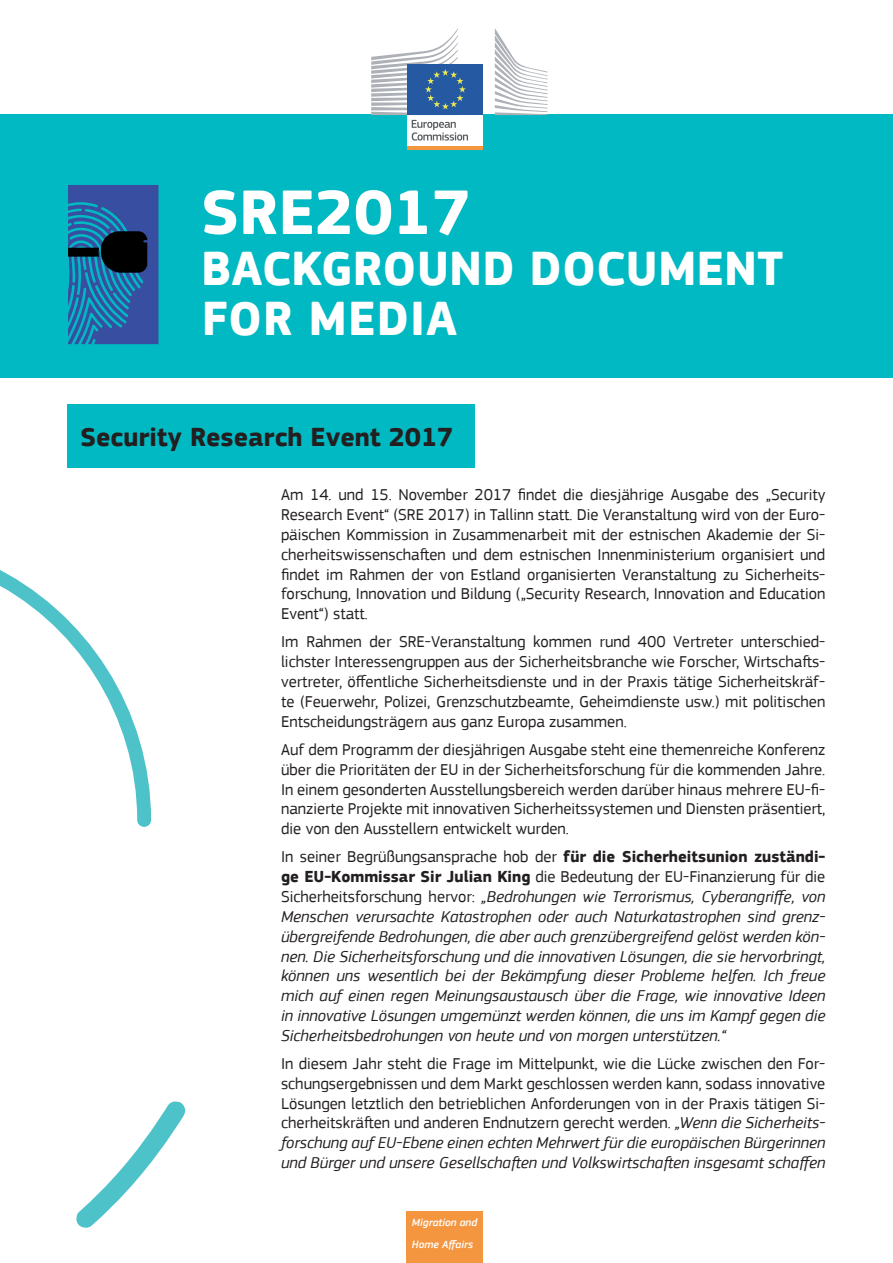
<style>
.page{position:relative;width:893px;height:1263px;background:#fff}
.page>*{position:absolute;margin:0;border:0;box-sizing:border-box;transform-origin:0 0}
.t1{font:700 65.4px "EC Square Sans Pro";color:#fff}
.t2{font:700 49.5px/50.6px "EC Square Sans Pro";color:#fff}
.t3{font:700 27px "EC Square Sans Pro";color:#231f20}
.t4{font:16.5px/19.8px "PF Square Sans Pro";color:#231f20;text-align:justify}
.t5{font:italic 16.5px/19.8px "PF Square Sans Pro";color:#231f20;text-align:justify}
.t6{font:italic 500 10.95px/21.8px "PF Square Sans Pro";color:#fff}
.s1{font-style:normal}
.s2{font-weight:700;font-style:normal}
.s3{font-style:italic}
</style>
<div class="page">
<div style="left:0;top:115px;width:893px;height:263px;background:#00b9c2"></div>
<div style="left:406px;top:1212px;width:77px;height:51px;background:#f49540"></div>
<div style="left:68px;top:404px;width:407px;height:64px;background:#00b9c2"></div>
<div style="left:407px;top:115px;width:76px;height:34px;background:#fff"></div>
<hr style="left:407px;top:146px;width:76px;height:3px;background:#f49540">
<svg style="left:495px;top:28px;width:52px;height:87px"></svg>
<div style="left:407px;top:64px;width:76px;height:51px;background:#2559a2"></div>
<svg style="left:371px;top:28px;width:97px;height:113px"></svg>
<svg style="left:0;top:570px;width:151px;height:257px"></svg>
<svg style="left:76px;top:1101px;width:109px;height:127px"></svg>
<svg style="left:68px;top:185px;width:90px;height:159px;background:#245890"></svg>
<h1 class="t1" style="left:201px;top:173px;width:271px">SRE2017</h1>
<h2 class="t2" style="left:201px;top:245px;width:583px">BACKGROUND DOCUMENT<br>FOR MEDIA</h2>
<h3 class="t3" style="left:80px;top:421px;width:374px">Security Research Event 2017</h3>
<p class="t4" style="left:281px;top:485px;width:546px">Am 14. und 15. November 2017 findet die diesjährige Ausgabe des „Security Research Event“ (SRE 2017) in Tallinn statt. Die Veranstaltung wird von der Euro&shy;päischen Kommission in Zusammenarbeit mit der estnischen Akademie der Si&shy;cherheitswissenschaften und dem estnischen Innenministerium organisiert und findet im Rahmen der von Estland organisierten Veranstaltung zu Sicherheits&shy;forschung, Innovation und Bildung („Security Research, Innovation and Education Event“) statt.</p>
<p class="t4" style="left:281px;top:632px;width:546px">Im Rahmen der SRE-Veranstaltung kommen rund 400 Vertreter unterschied&shy;lichster Interessengruppen aus der Sicherheitsbranche wie Forscher, Wirtschafts&shy;vertreter, öffentliche Sicherheitsdienste und in der Praxis tätige Sicherheitskräf&shy;te (Feuerwehr, Polizei, Grenzschutzbeamte, Geheimdienste usw.) mit politischen Entscheidungsträgern aus ganz Europa zusammen.</p>
<p class="t4" style="left:281px;top:740px;width:546px">Auf dem Programm der diesjährigen Ausgabe steht eine themenreiche Konferenz über die Prioritäten der EU in der Sicherheitsforschung für die kommenden Jahre.<br>In einem gesonderten Ausstellungsbereich werden darüber hinaus mehrere EU-fi&shy;nanzierte Projekte mit innovativen Sicherheitssystemen und Diensten präsentiert, die von den Ausstellern entwickelt wurden.</p>
<p class="t5" style="left:281px;top:847px;width:546px"><span class="s1">In seiner Begrüßungsansprache hob der</span> <span class="s2">für die Sicherheitsunion zuständi&shy;ge EU-Kommissar Sir Julian King</span> <span class="s1">die Bedeutung der EU-Finanzierung für die Sicherheitsforschung hervor:</span> „Bedrohungen wie Terrorismus, Cyberangriffe, von Menschen verursachte Katastrophen oder auch Naturkatastrophen sind grenz&shy;übergreifende Bedrohungen, die aber auch grenzübergreifend gelöst werden kön&shy;nen. Die Sicherheitsforschung und die innovativen Lösungen, die sie hervorbringt, können uns wesentlich bei der Bekämpfung dieser Probleme helfen. Ich freue mich auf einen regen Meinungsaustausch über die Frage, wie innovative Ideen in innovative Lösungen umgemünzt werden können, die uns im Kampf gegen die Sicherheitsbedrohungen von heute und von morgen unterstützen.“</p>
<p class="t4" style="left:281px;top:1054px;width:546px">In diesem Jahr steht die Frage im Mittelpunkt, wie die Lücke zwischen den For&shy;schungsergebnissen und dem Markt geschlossen werden kann, sodass innovative Lösungen letztlich den betrieblichen Anforderungen von in der Praxis tätigen Si&shy;cherheitskräften und anderen Endnutzern gerecht werden. <span class="s3">„Wenn die Sicherheits&shy;forschung auf EU-Ebene einen echten Mehrwert für die europäischen Bürgerinnen und Bürger und unsere Gesellschaften und Volkswirtschaften insgesamt schaffen</span></p>
<p class="t6" style="left:412px;top:1212px;width:67px">Migration and<br>Home Affairs</p>
</div>
